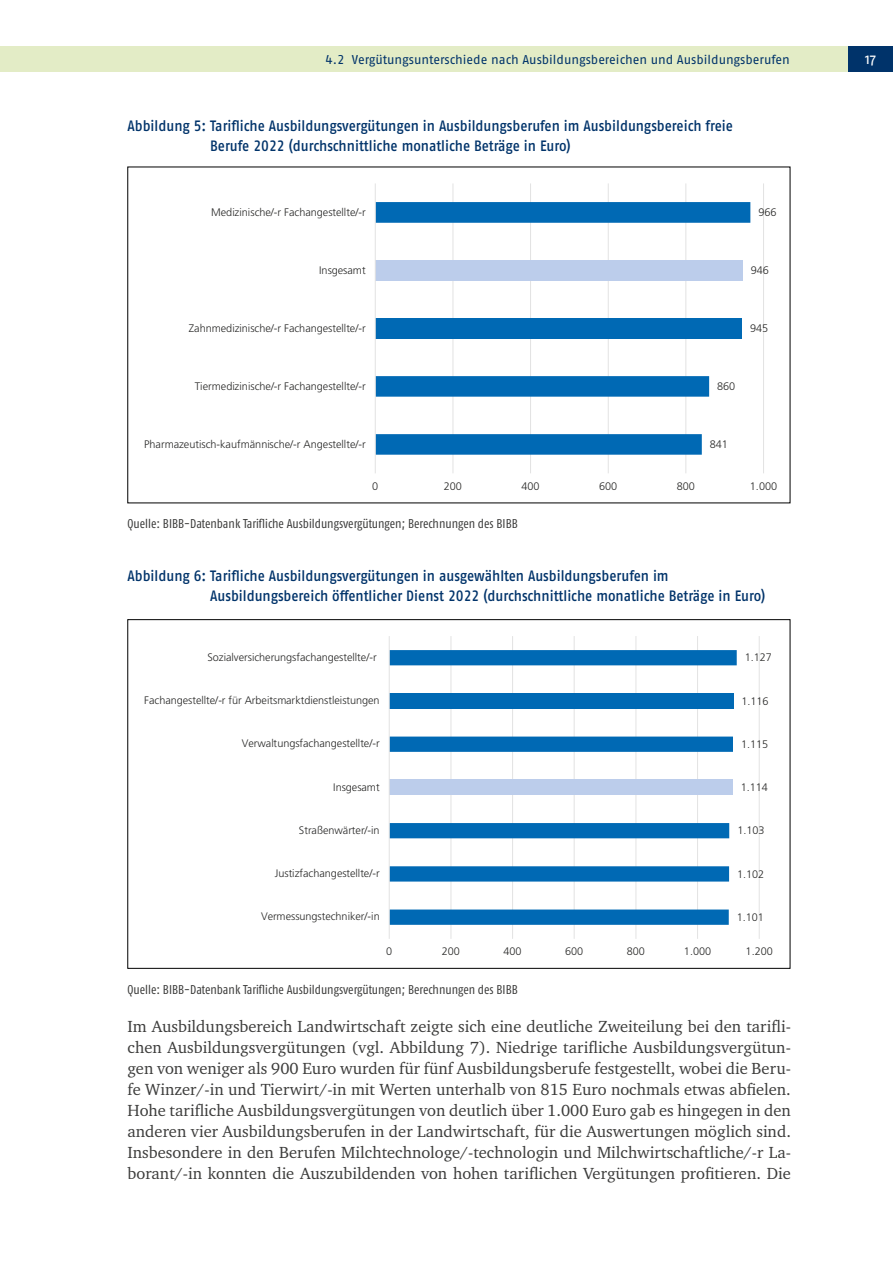
<style>
.page{position:relative;width:893px;height:1263px;background:#fff}
.page>*{position:absolute;margin:0;border:0;box-sizing:border-box;transform-origin:0 0}
.flowing_text_basic_plus_line{font:16.5px/21px "Charter ITC Pro";color:#3c3c3b;text-align:justify}
.Heads_Head_Figure{font:500 15px/19.5px "Fago Pro";letter-spacing:-.005em;color:#00336a;scale:.9 1}
.t1{font:15px "Fago Pro";color:#fff}
.Heads_source_table{font:condensed 12.75px "Fago Pro";color:#3c3c3b}
.t2{font:12.75px "Fago Pro";letter-spacing:-.005em;color:#00336a}
.t3{font:300 10.95px "Frutiger LT Std";letter-spacing:-.005em;color:#282827}
</style>
<div class="page">
<div style="left:0;top:46px;width:848px;height:26px;background:#e3ecc6"></div>
<div style="left:848px;top:46px;width:45px;height:26px;background:#00336a"></div>
<hr style="left:452px;top:183px;width:1px;height:290px;background:#e3e3e3">
<hr style="left:530px;top:183px;width:1px;height:290px;background:#e3e3e3">
<hr style="left:608px;top:183px;width:1px;height:290px;background:#e3e3e3">
<hr style="left:685px;top:183px;width:1px;height:290px;background:#e3e3e3">
<hr style="left:763px;top:183px;width:1px;height:290px;background:#e3e3e3">
<svg style="left:376px;top:202px;width:374px;height:253px"></svg>
<hr style="left:375px;top:183px;width:1px;height:290px;background:#e3e3e3">
<hr style="left:450px;top:636px;width:1px;height:303px;background:#e3e3e3">
<hr style="left:512px;top:636px;width:1px;height:303px;background:#e3e3e3">
<hr style="left:574px;top:636px;width:1px;height:303px;background:#e3e3e3">
<hr style="left:635px;top:636px;width:1px;height:303px;background:#e3e3e3">
<hr style="left:697px;top:636px;width:1px;height:303px;background:#e3e3e3">
<hr style="left:759px;top:636px;width:1px;height:303px;background:#e3e3e3">
<svg style="left:390px;top:650px;width:347px;height:275px"></svg>
<hr style="left:389px;top:636px;width:1px;height:303px;background:#e3e3e3">
<p class="t2" style="left:326px;top:52px;width:466px">4.2 Vergütungsunterschiede nach Ausbildungsbereichen und Ausbildungsberufen</p>
<p class="t1" style="left:865px;top:50px;width:12px">17</p>
<p class="Heads_Head_Figure" style="left:210px;top:116px;width:582px;text-indent:-83px">Abbildung 5: Tarifliche Ausbildungsvergütungen in Ausbildungsberufen im Ausbildungsbereich freie<br>Berufe 2022 (durchschnittliche monatliche Beträge in Euro)</p>
<p class="t3" style="left:211px;top:206px;width:156px">Medizinische/-r Fachangestellte/-r</p>
<p class="t3" style="left:758px;top:206px;width:20px">966</p>
<p class="t3" style="left:319px;top:264px;width:48px">Insgesamt</p>
<p class="t3" style="left:751px;top:264px;width:20px">946</p>
<p class="t3" style="left:189px;top:322px;width:178px">Zahnmedizinische/-r Fachangestellte/-r</p>
<p class="t3" style="left:750px;top:322px;width:20px">945</p>
<p class="t3" style="left:195px;top:380px;width:172px">Tiermedizinische/-r Fachangestellte/-r</p>
<p class="t3" style="left:717px;top:380px;width:20px">860</p>
<p class="t3" style="left:144px;top:438px;width:223px">Pharmazeutisch-kaufmännische/-r Angestellte/-r</p>
<p class="t3" style="left:710px;top:438px;width:20px">841</p>
<p class="t3" style="left:372px;top:480px;width:8px">0</p>
<p class="t3" style="left:444px;top:480px;width:20px">200</p>
<p class="t3" style="left:521px;top:480px;width:20px">400</p>
<p class="t3" style="left:599px;top:480px;width:20px">600</p>
<p class="t3" style="left:677px;top:480px;width:20px">800</p>
<p class="t3" style="left:750px;top:480px;width:29px">1.000</p>
<p class="Heads_source_table" style="left:128px;top:515px;width:392px">Quelle: BIBB-Datenbank Tarifliche Ausbildungsvergütungen; Berechnungen des BIBB</p>
<p class="Heads_Head_Figure" style="left:210px;top:566px;width:618px;text-indent:-83px">Abbildung 6: Tarifliche Ausbildungsvergütungen in ausgewählten Ausbildungsberufen im<br>Ausbildungsbereich öffentlicher Dienst 2022 (durchschnittliche monatliche Beträge in Euro)</p>
<p class="t3" style="left:207px;top:651px;width:171px">Sozialversicherungsfachangestellte/-r</p>
<p class="t3" style="left:745px;top:651px;width:29px">1.127</p>
<p class="t3" style="left:144px;top:694px;width:237px">Fachangestellte/-r für Arbeitsmarktdienstleistungen</p>
<p class="t3" style="left:741px;top:694px;width:29px">1.116</p>
<p class="t3" style="left:242px;top:737px;width:139px">Verwaltungsfachangestellte/-r</p>
<p class="t3" style="left:741px;top:738px;width:29px">1.115</p>
<p class="t3" style="left:333px;top:781px;width:48px">Insgesamt</p>
<p class="t3" style="left:741px;top:781px;width:29px">1.114</p>
<p class="t3" style="left:299px;top:824px;width:82px">Straßenwärter/-in</p>
<p class="t3" style="left:737px;top:824px;width:29px">1.103</p>
<p class="t3" style="left:275px;top:867px;width:106px">Justizfachangestellte/-r</p>
<p class="t3" style="left:737px;top:868px;width:29px">1.102</p>
<p class="t3" style="left:261px;top:910px;width:120px">Vermessungstechniker/-in</p>
<p class="t3" style="left:737px;top:911px;width:29px">1.101</p>
<p class="t3" style="left:386px;top:945px;width:8px">0</p>
<p class="t3" style="left:442px;top:945px;width:20px">200</p>
<p class="t3" style="left:503px;top:945px;width:20px">400</p>
<p class="t3" style="left:565px;top:945px;width:20px">600</p>
<p class="t3" style="left:627px;top:945px;width:20px">800</p>
<p class="t3" style="left:684px;top:945px;width:29px">1.000</p>
<p class="t3" style="left:746px;top:945px;width:29px">1.200</p>
<p class="Heads_source_table" style="left:128px;top:982px;width:392px">Quelle: BIBB-Datenbank Tarifliche Ausbildungsvergütungen; Berechnungen des BIBB</p>
<p class="flowing_text_basic_plus_line" style="left:128px;top:1016px;width:665px">Im Ausbildungsbereich Landwirtschaft zeigte sich eine deutliche Zweiteilung bei den tarifli&shy;chen Ausbildungsvergütungen (vgl. Abbildung 7). Niedrige tarifliche Ausbildungsvergütun&shy;gen von weniger als 900 Euro wurden für fünf Ausbildungsberufe festgestellt, wobei die Beru&shy;fe Winzer/-in und Tierwirt/-in mit Werten unterhalb von 815 Euro nochmals etwas abfielen.<br>Hohe tarifliche Ausbildungsvergütungen von deutlich über 1.000 Euro gab es hingegen in den anderen vier Ausbildungsberufen in der Landwirtschaft, für die Auswertungen möglich sind.<br>Insbesondere in den Berufen Milchtechnologe/-technologin und Milchwirtschaftliche/-r La&shy;borant/-in konnten die Auszubildenden von hohen tariflichen Vergütungen profitieren. Die</p>
</div>
